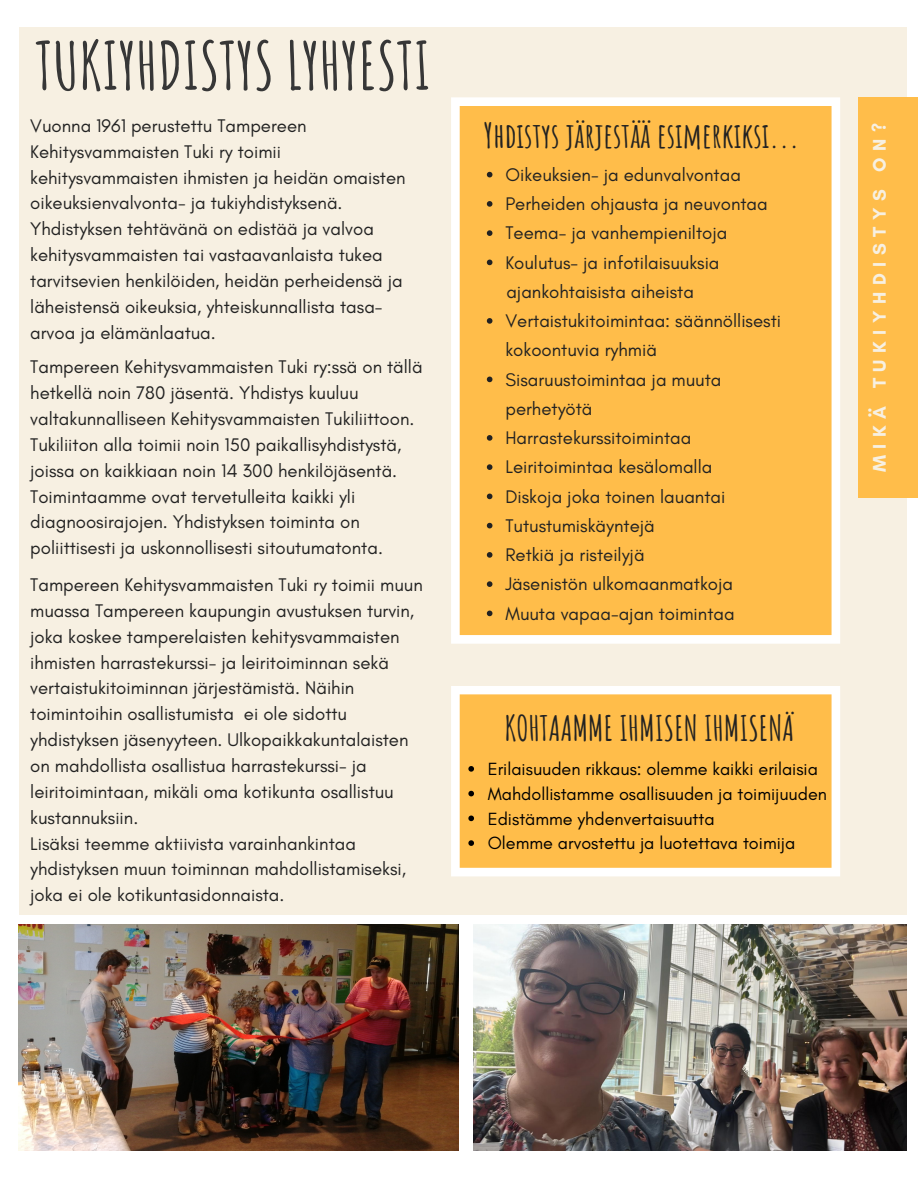
<style>
.page{position:relative;width:918px;height:1188px;background:#fff}
.page>*{position:absolute;margin:0;border:0;box-sizing:border-box;transform-origin:0 0}
.t1{font:700 65.4px "Amatic SC";color:#373737}
.t2{font:700 34.2px "Amatic SC";color:#222}
.t3{font:700 18.75px "Glacial Indifference";letter-spacing:.35em;color:#f7f0e2}
.t4{font:18.6px/25.8px "Glacial Indifference";color:#222}
.t5{font:18px "Glacial Indifference";color:#000}
</style>
<div class="page">
<div style="left:19px;top:27px;width:888px;height:888px;background:#f7f0e2"></div>
<div style="left:858px;top:98px;width:60px;height:400px;background:#ffbd4a"></div>
<svg style="left:451px;top:97px;width:389px;height:547px;background:#fec157"></svg>
<svg style="left:451px;top:686px;width:389px;height:190px;background:#fec561"></svg>
<img style="left:19px;top:924px;width:440px;height:227px">
<svg style="left:487px;top:172px;width:5px;height:5px"></svg>
<svg style="left:487px;top:201px;width:5px;height:6px"></svg>
<svg style="left:487px;top:230px;width:5px;height:6px"></svg>
<svg style="left:487px;top:260px;width:5px;height:5px"></svg>
<svg style="left:487px;top:318px;width:5px;height:6px"></svg>
<svg style="left:487px;top:377px;width:5px;height:5px"></svg>
<svg style="left:487px;top:435px;width:5px;height:6px"></svg>
<svg style="left:487px;top:464px;width:5px;height:6px"></svg>
<svg style="left:487px;top:494px;width:5px;height:5px"></svg>
<svg style="left:487px;top:523px;width:5px;height:5px"></svg>
<svg style="left:487px;top:552px;width:5px;height:6px"></svg>
<svg style="left:487px;top:581px;width:5px;height:6px"></svg>
<svg style="left:487px;top:611px;width:5px;height:5px"></svg>
<svg style="left:468px;top:766px;width:6px;height:6px"></svg>
<svg style="left:468px;top:791px;width:6px;height:5px"></svg>
<svg style="left:468px;top:816px;width:6px;height:5px"></svg>
<svg style="left:468px;top:840px;width:6px;height:6px"></svg>
<img style="left:474px;top:924px;width:433px;height:227px">
<p class="t1" style="left:36px;top:23px;width:397px">TUKIYHDISTYS LYHYESTI</p>
<p class="t4" style="left:30px;top:112px;width:377px">Vuonna 1961 perustettu Tampereen Kehitysvammaisten Tuki ry toimii kehitysvammaisten ihmisten ja heidän omaisten oikeuksienvalvonta- ja tukiyhdistyksenä.</p>
<p class="t4" style="left:30px;top:216px;width:374px">Yhdistyksen tehtävänä on edistää ja valvoa kehitysvammaisten tai vastaavanlaista tukea tarvitsevien henkilöiden, heidän perheidensä ja läheistensä oikeuksia, yhteiskunnallista tasa&shy;arvoa ja elämänlaatua.</p>
<p class="t4" style="left:30px;top:354px;width:394px">Tampereen Kehitysvammaisten Tuki ry:ssä on tällä hetkellä noin 780 jäsentä. Yhdistys kuuluu valtakunnalliseen Kehitysvammaisten Tukiliittoon.</p>
<p class="t4" style="left:30px;top:431px;width:373px">Tukiliiton alla toimii noin 150 paikallisyhdistystä,</p>
<p class="t4" style="left:30px;top:457px;width:369px">joissa on kaikkiaan noin 14 300 henkilöjäsentä.</p>
<p class="t4" style="left:30px;top:483px;width:354px">Toimintaamme ovat tervetulleita kaikki yli diagnoosirajojen. Yhdistyksen toiminta on poliittisesti ja uskonnollisesti sitoutumatonta.</p>
<p class="t4" style="left:30px;top:572px;width:394px">Tampereen Kehitysvammaisten Tuki ry toimii muun muassa Tampereen kaupungin avustuksen turvin, joka koskee tamperelaisten kehitysvammaisten ihmisten harrastekurssi- ja leiritoiminnan sekä vertaistukitoiminnan järjestämistä. Näihin toimintoihin osallistumista ei ole sidottu yhdistyksen jäsenyyteen. Ulkopaikkakuntalaisten on mahdollista osallistua harrastekurssi- ja leiritoimintaan, mikäli oma kotikunta osallistuu kustannuksiin.</p>
<p class="t4" style="left:30px;top:830px;width:377px">Lisäksi teemme aktiivista varainhankintaa yhdistyksen muun toiminnan mahdollistamiseksi, joka ei ole kotikuntasidonnaista.</p>
<p class="t2" style="left:484px;top:113px;width:316px">Yhdistys järjestää esimerkiksi...</p>
<p class="t4" style="left:505px;top:161px;width:237px">Oikeuksien- ja edunvalvontaa</p>
<p class="t4" style="left:505px;top:191px;width:264px">Perheiden ohjausta ja neuvontaa</p>
<p class="t4" style="left:505px;top:220px;width:223px">Teema- ja vanhempieniltoja</p>
<p class="t4" style="left:505px;top:249px;width:216px">Koulutus- ja infotilaisuuksia</p>
<p class="t4" style="left:506px;top:278px;width:189px">ajankohtaisista aiheista</p>
<p class="t4" style="left:505px;top:306px;width:277px;line-height:29.2px">Vertaistukitoimintaa: säännöllisesti kokoontuvia ryhmiä</p>
<p class="t4" style="left:505px;top:364px;width:218px;line-height:29.2px">Sisaruustoimintaa ja muuta perhetyötä</p>
<p class="t4" style="left:505px;top:425px;width:187px">Harrastekurssitoimintaa</p>
<p class="t4" style="left:505px;top:454px;width:209px">Leiritoimintaa kesälomalla</p>
<p class="t4" style="left:505px;top:483px;width:221px">Diskoja joka toinen lauantai</p>
<p class="t4" style="left:505px;top:512px;width:151px">Tutustumiskäyntejä</p>
<p class="t4" style="left:505px;top:542px;width:141px">Retkiä ja risteilyjä</p>
<p class="t4" style="left:505px;top:571px;width:229px">Jäsenistön ulkomaanmatkoja</p>
<p class="t4" style="left:505px;top:600px;width:231px">Muuta vapaa-ajan toimintaa</p>
<p class="t2" style="left:504px;top:706px;width:292px">KOHTAAMME IHMISEN IHMISENÄ</p>
<p class="t5" style="left:488px;top:758px;width:332px">Erilaisuuden rikkaus: olemme kaikki erilaisia</p>
<p class="t5" style="left:488px;top:783px;width:341px">Mahdollistamme osallisuuden ja toimijuuden</p>
<p class="t5" style="left:488px;top:807px;width:228px">Edistämme yhdenvertaisuutta</p>
<p class="t5" style="left:488px;top:832px;width:309px">Olemme arvostettu ja luotettava toimija</p>
<p class="t3" style="left:868px;top:472px;width:350px;rotate:-90deg">MIKÄ TUKIYHDISTYS ON?</p>
</div>
